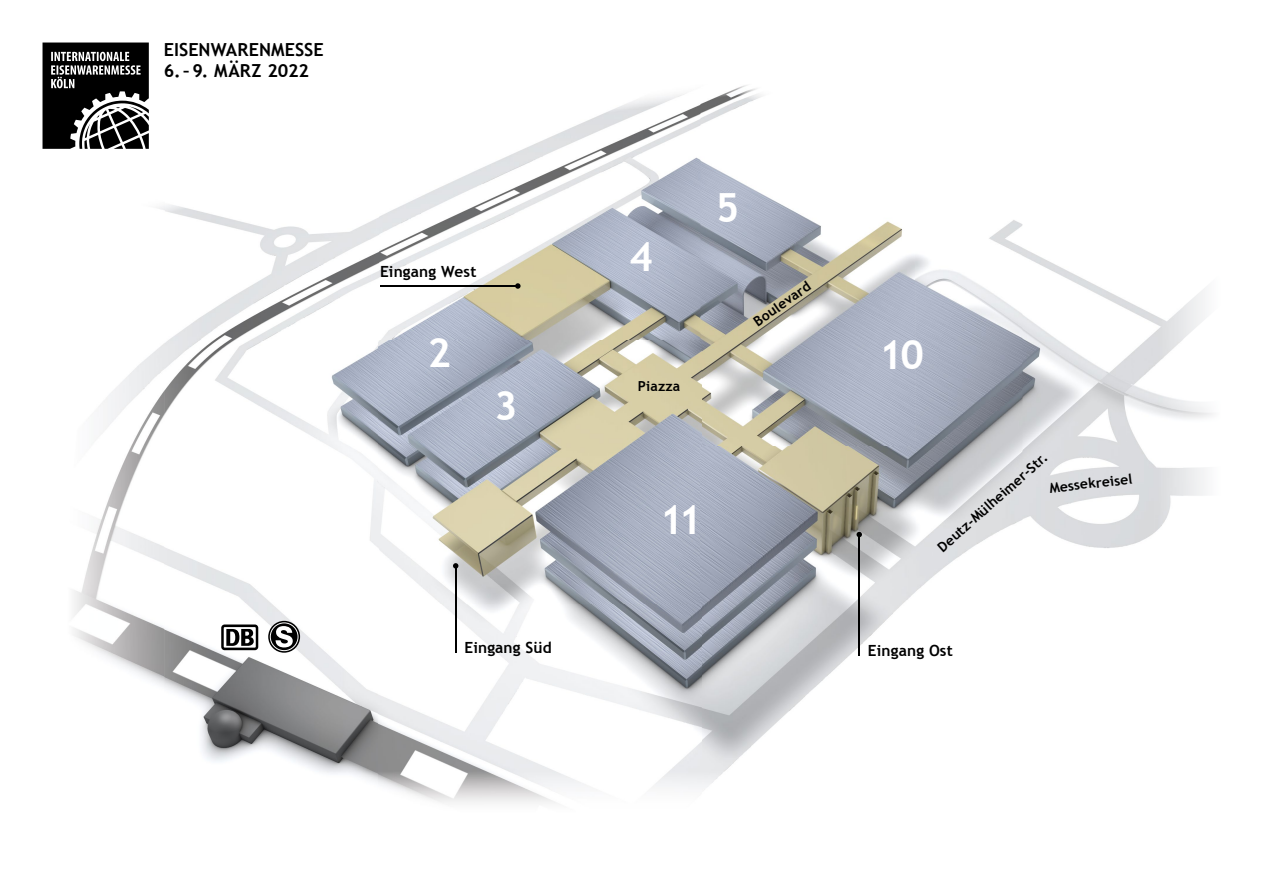
<style>
.page{position:relative;width:1263px;height:893px;background:#fff}
.page>*{position:absolute;margin:0;border:0;box-sizing:border-box;transform-origin:0 0}
.t1{font:700 40.2px "Trebuchet MS";color:#fff}
.t2{font:700 18px "Trebuchet MS";letter-spacing:.005em;color:#000}
.t3{font:700 15.45px "Trebuchet MS";letter-spacing:.01em;color:#000}
.t4{font:700 13.8px "Trebuchet MS";letter-spacing:.01em;color:#000}
</style>
<div class="page">
<img style="left:379px;top:94px;width:321px;height:709px">
<img style="left:700px;top:85px;width:215px;height:705px">
<img style="left:165px;top:205px;width:214px;height:579px">
<img style="left:915px;top:220px;width:107px;height:372px">
<img style="left:73px;top:206px;width:92px;height:481px">
<img style="left:1022px;top:224px;width:161px;height:324px">
<hr style="left:858px;top:534px;width:2px;height:121px;background:#000">
<svg style="left:856px;top:532px;width:6px;height:5px"></svg>
<hr style="left:455px;top:566px;width:1px;height:87px;background:#000">
<svg style="left:453px;top:563px;width:5px;height:6px"></svg>
<hr style="left:380px;top:285px;width:138px;height:2px;background:#000">
<svg style="left:515px;top:283px;width:6px;height:6px"></svg>
<div style="left:221px;top:624px;width:37px;height:26px;background:#000;border-radius:3px"></div>
<div style="left:224px;top:627px;width:32px;height:21px;background:#fff"></div>
<svg style="left:226px;top:629px;width:28px;height:17px"></svg>
<svg style="left:268px;top:621px;width:32px;height:32px"></svg>
<svg style="left:43px;top:43px;width:106px;height:106px"></svg>
<h2 class="t2" style="left:164px;top:38px;width:162px">EISENWARENMESSE</h2>
<h2 class="t2" style="left:164px;top:60px;width:147px">6. – 9. MÄRZ 2022</h2>
<p class="t3" style="left:380px;top:261px;width:98px">Eingang West</p>
<h1 class="t1" style="left:428px;top:327px;width:25px">2</h1>
<h1 class="t1" style="left:494px;top:381px;width:25px">3</h1>
<p class="t3" style="left:464px;top:637px;width:89px">Eingang Süd</p>
<h1 class="t1" style="left:629px;top:231px;width:25px">4</h1>
<p class="t4" style="left:638px;top:377px;width:44px">Piazza</p>
<h1 class="t1" style="left:716px;top:183px;width:25px">5</h1>
<p class="t4" style="left:750px;top:316px;width:68px;rotate:-35deg">Boulevard</p>
<h1 class="t1" style="left:660px;top:494px;width:44px">11</h1>
<h1 class="t1" style="left:879px;top:329px;width:46px">10</h1>
<p class="t4" style="left:934px;top:542px;width:143px;rotate:-41deg">Deutz-Mülheimer-Str.</p>
<p class="t4" style="left:1048px;top:479px;width:85px;rotate:-6deg">Messekreisel</p>
<p class="t3" style="left:868px;top:640px;width:86px">Eingang Ost</p>
</div>
